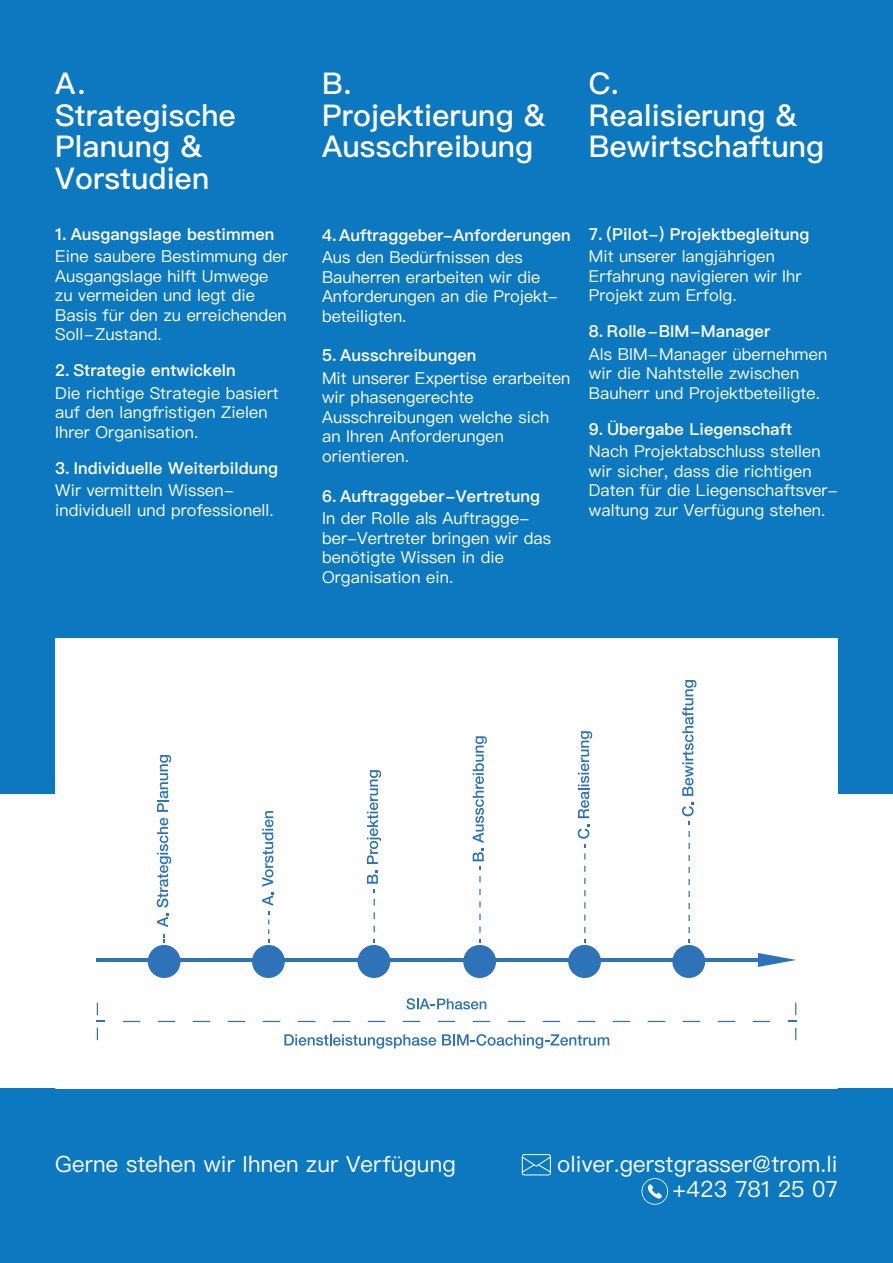
<style>
.page{position:relative;width:893px;height:1263px;background:#fff}
.page>*{position:absolute;margin:0;border:0;box-sizing:border-box;transform-origin:0 0}
.t1{font:500 30px/31.5px "Ping Fang HK";letter-spacing:.005em;color:#fff}
.t2{font:22.5px "Ping Fang HK";letter-spacing:.005em;color:#fff}
.t3{font:16.5px/19.5px "Ping Fang HK";letter-spacing:.005em;color:#fff}
.t4{font:600 16.5px "Ping Fang HK";letter-spacing:.005em;color:#fff}
</style>
<div class="page">
<div style="left:0;top:1089px;width:893px;height:174px;background:#0c78bf"></div>
<div style="left:0;top:0;width:893px;height:793px;background:#0c78bf"></div>
<div style="left:55px;top:638px;width:783px;height:451px;background:#fff"></div>
<svg style="left:642px;top:1178px;width:26px;height:27px"></svg>
<svg style="left:522px;top:1154px;width:29px;height:21px"></svg>
<svg style="left:753px;top:1021px;width:17px;height:1px"></svg>
<svg style="left:718px;top:1021px;width:17px;height:1px"></svg>
<svg style="left:683px;top:1021px;width:17px;height:1px"></svg>
<svg style="left:648px;top:1021px;width:17px;height:1px"></svg>
<svg style="left:613px;top:1021px;width:17px;height:1px"></svg>
<svg style="left:578px;top:1021px;width:17px;height:1px"></svg>
<svg style="left:543px;top:1021px;width:17px;height:1px"></svg>
<svg style="left:508px;top:1021px;width:17px;height:1px"></svg>
<svg style="left:473px;top:1021px;width:17px;height:1px"></svg>
<svg style="left:438px;top:1021px;width:17px;height:1px"></svg>
<svg style="left:403px;top:1021px;width:17px;height:1px"></svg>
<svg style="left:368px;top:1021px;width:17px;height:1px"></svg>
<svg style="left:333px;top:1021px;width:17px;height:1px"></svg>
<svg style="left:298px;top:1021px;width:17px;height:1px"></svg>
<svg style="left:263px;top:1021px;width:17px;height:1px"></svg>
<svg style="left:228px;top:1021px;width:17px;height:1px"></svg>
<svg style="left:193px;top:1021px;width:17px;height:1px"></svg>
<svg style="left:158px;top:1021px;width:17px;height:1px"></svg>
<svg style="left:123px;top:1021px;width:17px;height:1px"></svg>
<hr style="left:97px;top:958px;width:684px;height:3px;background:#2e73b8">
<svg style="left:758px;top:953px;width:38px;height:14px"></svg>
<svg style="left:97px;top:1003px;width:1px;height:12px"></svg>
<svg style="left:97px;top:1028px;width:1px;height:12px"></svg>
<svg style="left:795px;top:1003px;width:1px;height:12px"></svg>
<svg style="left:795px;top:1028px;width:1px;height:12px"></svg>
<svg style="left:157px;top:913px;width:11px;height:14px"></svg>
<svg style="left:157px;top:818px;width:14px;height:89px"></svg>
<svg style="left:157px;top:755px;width:14px;height:57px"></svg>
<svg style="left:367px;top:770px;width:14px;height:94px"></svg>
<svg style="left:473px;top:736px;width:14px;height:125px"></svg>
<svg style="left:578px;top:731px;width:14px;height:87px"></svg>
<svg style="left:682px;top:802px;width:12px;height:14px"></svg>
<svg style="left:682px;top:680px;width:14px;height:116px"></svg>
<svg style="left:148px;top:934px;width:33px;height:44px"></svg>
<svg style="left:252px;top:811px;width:33px;height:167px"></svg>
<svg style="left:367px;top:871px;width:11px;height:21px"></svg>
<svg style="left:357px;top:939px;width:33px;height:39px"></svg>
<svg style="left:479px;top:876px;width:2px;height:6px"></svg>
<svg style="left:479px;top:889px;width:2px;height:6px"></svg>
<svg style="left:479px;top:901px;width:2px;height:6px"></svg>
<svg style="left:479px;top:914px;width:2px;height:6px"></svg>
<svg style="left:479px;top:926px;width:2px;height:7px"></svg>
<svg style="left:463px;top:939px;width:33px;height:39px"></svg>
<svg style="left:578px;top:825px;width:11px;height:22px"></svg>
<svg style="left:568px;top:939px;width:33px;height:39px"></svg>
<svg style="left:688px;top:831px;width:2px;height:6px"></svg>
<svg style="left:688px;top:843px;width:2px;height:6px"></svg>
<svg style="left:688px;top:855px;width:2px;height:6px"></svg>
<svg style="left:688px;top:867px;width:2px;height:6px"></svg>
<svg style="left:688px;top:879px;width:2px;height:6px"></svg>
<svg style="left:688px;top:891px;width:2px;height:6px"></svg>
<svg style="left:688px;top:903px;width:2px;height:6px"></svg>
<svg style="left:688px;top:915px;width:2px;height:6px"></svg>
<svg style="left:688px;top:927px;width:2px;height:6px"></svg>
<svg style="left:672px;top:939px;width:33px;height:39px"></svg>
<svg style="left:284px;top:1034px;width:152px;height:15px"></svg>
<svg style="left:442px;top:1034px;width:167px;height:15px"></svg>
<svg style="left:406px;top:998px;width:80px;height:11px"></svg>
<p class="t1" style="left:55px;top:67px;width:32px">A.</p>
<p class="t1" style="left:55px;top:99px;width:182px">Strategische</p>
<p class="t1" style="left:55px;top:130px;width:149px">Planung &amp;</p>
<p class="t1" style="left:55px;top:162px;width:156px">Vorstudien</p>
<p class="t4" style="left:55px;top:223px;width:221px">1. Ausgangslage bestimmen</p>
<p class="t3" style="left:55px;top:246px;width:234px">Eine saubere Bestimmung der<br>Ausgangslage hilft Umwege</p>
<p class="t3" style="left:55px;top:285px;width:233px">zu vermeiden und legt die<br>Basis für den zu erreichenden<br>Soll-Zustand.</p>
<p class="t4" style="left:55px;top:360px;width:182px">2. Strategie entwickeln</p>
<p class="t3" style="left:55px;top:383px;width:225px">Die richtige Strategie basiert auf den langfristigen Zielen<br>Ihrer Organisation.</p>
<p class="t4" style="left:55px;top:457px;width:224px">3. Individuelle Weiterbildung</p>
<p class="t3" style="left:55px;top:480px;width:181px">Wir vermitteln Wissen-</p>
<p class="t3" style="left:55px;top:500px;width:220px">individuell und professionell.</p>
<p class="t1" style="left:322px;top:67px;width:31px">B.</p>
<p class="t1" style="left:322px;top:99px;width:226px">Projektierung &amp;<br>Ausschreibung</p>
<p class="t1" style="left:589px;top:67px;width:32px">C.</p>
<p class="t1" style="left:589px;top:99px;width:237px">Realisierung &amp;<br>Bewirtschaftung</p>
<p class="t4" style="left:322px;top:225px;width:250px">4. Auftraggeber-Anforderungen</p>
<p class="t3" style="left:322px;top:247px;width:237px">Aus den Bedürfnissen des<br>Bauherren erarbeiten wir die<br>Anforderungen an die Projekt&shy;beteiligten.</p>
<p class="t4" style="left:322px;top:345px;width:156px">5. Ausschreibungen</p>
<p class="t3" style="left:322px;top:368px;width:250px">Mit unserer Expertise erarbeiten wir phasengerechte</p>
<p class="t3" style="left:322px;top:407px;width:229px">Ausschreibungen welche sich an Ihren Anforderungen</p>
<p class="t3" style="left:322px;top:446px;width:89px">orientieren.</p>
<p class="t4" style="left:322px;top:486px;width:219px">6. Auftraggeber-Vertretung</p>
<p class="t3" style="left:322px;top:508px;width:230px">In der Rolle als Auftragge&shy;ber-Vertreter bringen wir das benötigte Wissen in die</p>
<p class="t3" style="left:322px;top:567px;width:133px">Organisation ein.</p>
<p class="t4" style="left:589px;top:223px;width:222px">7. (Pilot-) Projektbegleitung</p>
<p class="t3" style="left:589px;top:246px;width:188px">Mit unserer langjährigen</p>
<p class="t3" style="left:589px;top:266px;width:214px">Erfahrung navigieren wir Ihr<br>Projekt zum Erfolg.</p>
<p class="t4" style="left:589px;top:321px;width:183px">8. Rolle-BIM-Manager</p>
<p class="t3" style="left:589px;top:344px;width:240px">Als BIM-Manager übernehmen wir die Nahtstelle zwischen<br>Bauherr und Projektbeteiligte.</p>
<p class="t4" style="left:589px;top:418px;width:205px">9. Übergabe Liegenschaft</p>
<p class="t3" style="left:589px;top:441px;width:250px">Nach Projektabschluss stellen wir sicher, dass die richtigen<br>Daten für die Liegenschaftsver&shy;waltung zur Verfügung stehen.</p>
<p class="t2" style="left:55px;top:1150px;width:402px">Gerne stehen wir Ihnen zur Verfügung</p>
<p class="t2" style="left:557px;top:1150px;width:282px">oliver.gerstgrasser@trom.li</p>
<p class="t2" style="left:672px;top:1175px;width:167px">+423 781 25 07</p>
</div>
